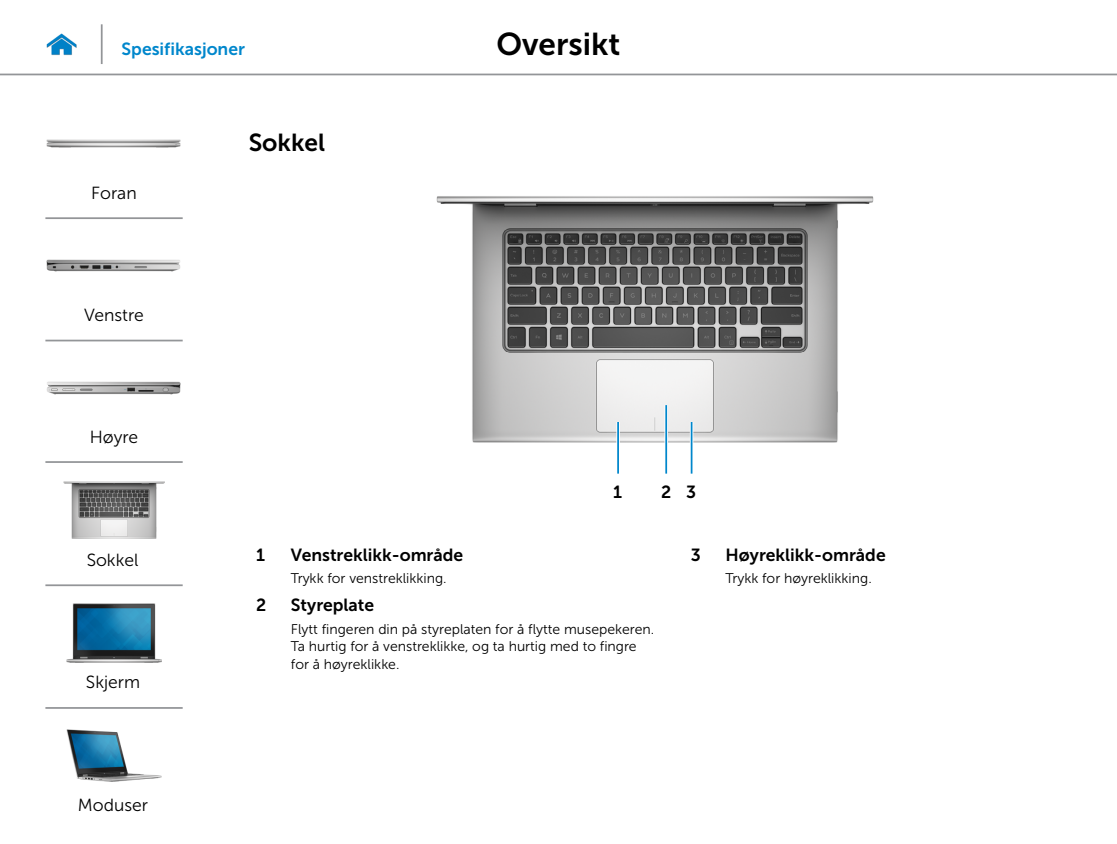
<style>
.page{position:relative;width:1117px;height:844px;background:#fff}
.page>*{position:absolute;margin:0;border:0;box-sizing:border-box;transform-origin:0 0}
.t1{font:31.5px "Museo Sans For Dell 700";color:#000}
.Head2{font:24.5px "Museo Sans For Dell 700";color:#000}
.Callout_Head{font:17.5px "Museo Sans For Dell 700";color:#000}
.t2{font:17.5px "Museo Sans For Dell 300";color:#000}
.t3{font:17.5px "Museo Sans For Dell 700";color:#0087cc}
.Callout-L{font:17.5px "Museo Sans For Dell 700";color:#000}
.Callout_description{font:14px/17.5px "Museo Sans For Dell 300";color:#000}
</style>
<div class="page">
<hr style="left:0;top:74px;width:1116px;height:1px;background:#939598">
<img style="left:46px;top:33px;width:31px;height:23px">
<img style="left:436px;top:196px;width:438px;height:247px">
<hr style="left:664px;top:405px;width:3px;height:68px;background:#fff">
<hr style="left:665px;top:405px;width:2px;height:68px;background:#0087cc">
<svg style="left:689px;top:422px;width:4px;height:51px"></svg>
<hr style="left:690px;top:422px;width:2px;height:51px;background:#0087cc">
<hr style="left:616px;top:422px;width:3px;height:51px;background:#fff">
<hr style="left:617px;top:422px;width:2px;height:51px;background:#0087cc">
<hr style="left:101px;top:24px;width:2px;height:40px;background:#939598">
<img style="left:47px;top:139px;width:134px;height:9px">
<img style="left:47px;top:259px;width:133px;height:13px">
<img style="left:47px;top:381px;width:134px;height:13px">
<img style="left:64px;top:481px;width:100px;height:57px">
<img style="left:66px;top:603px;width:95px;height:59px">
<img style="left:66px;top:729px;width:95px;height:52px">
<hr style="left:45px;top:217px;width:138px;height:2px;background:#939598">
<hr style="left:45px;top:339px;width:138px;height:2px;background:#939598">
<hr style="left:45px;top:461px;width:138px;height:2px;background:#939598">
<hr style="left:45px;top:584px;width:138px;height:2px;background:#939598">
<hr style="left:45px;top:706px;width:138px;height:2px;background:#939598">
<p class="t3" style="left:122px;top:39px;width:125px">Spesifikasjoner</p>
<h1 class="t1" style="left:496px;top:26px;width:125px">Oversikt</h1>
<p class="t2" style="left:91px;top:183px;width:47px">Foran</p>
<p class="t2" style="left:84px;top:305px;width:61px">Venstre</p>
<p class="t2" style="left:90px;top:428px;width:50px">Høyre</p>
<p class="t2" style="left:87px;top:550px;width:53px">Sokkel</p>
<p class="t2" style="left:86px;top:672px;width:56px">Skjerm</p>
<p class="t2" style="left:78px;top:795px;width:72px">Moduser</p>
<p class="Head2" style="left:249px;top:128px;width:78px">Sokkel</p>
<p class="Callout-L" style="left:613px;top:482px;width:10px">1</p>
<p class="Callout-L" style="left:661px;top:482px;width:12px">2</p>
<p class="Callout-L" style="left:686px;top:482px;width:12px">3</p>
<p class="Callout_Head" style="left:256px;top:544px;width:10px">1</p>
<p class="Callout_Head" style="left:291px;top:544px;width:174px">Venstreklikk-område</p>
<p class="Callout_description" style="left:291px;top:569px;width:157px">Trykk for venstreklikking.</p>
<p class="Callout_Head" style="left:256px;top:595px;width:12px">2</p>
<p class="Callout_Head" style="left:291px;top:595px;width:85px">Styreplate</p>
<p class="Callout_description" style="left:291px;top:620px;width:365px">Flytt fingeren din på styreplaten for å flytte musepekeren.<br>Ta hurtig for å venstreklikke, og ta hurtig med to fingre for å høyreklikke.</p>
<p class="Callout_Head" style="left:690px;top:544px;width:12px">3</p>
<p class="Callout_Head" style="left:725px;top:544px;width:161px">Høyreklikk-område</p>
<p class="Callout_description" style="left:725px;top:569px;width:148px">Trykk for høyreklikking.</p>
</div>
